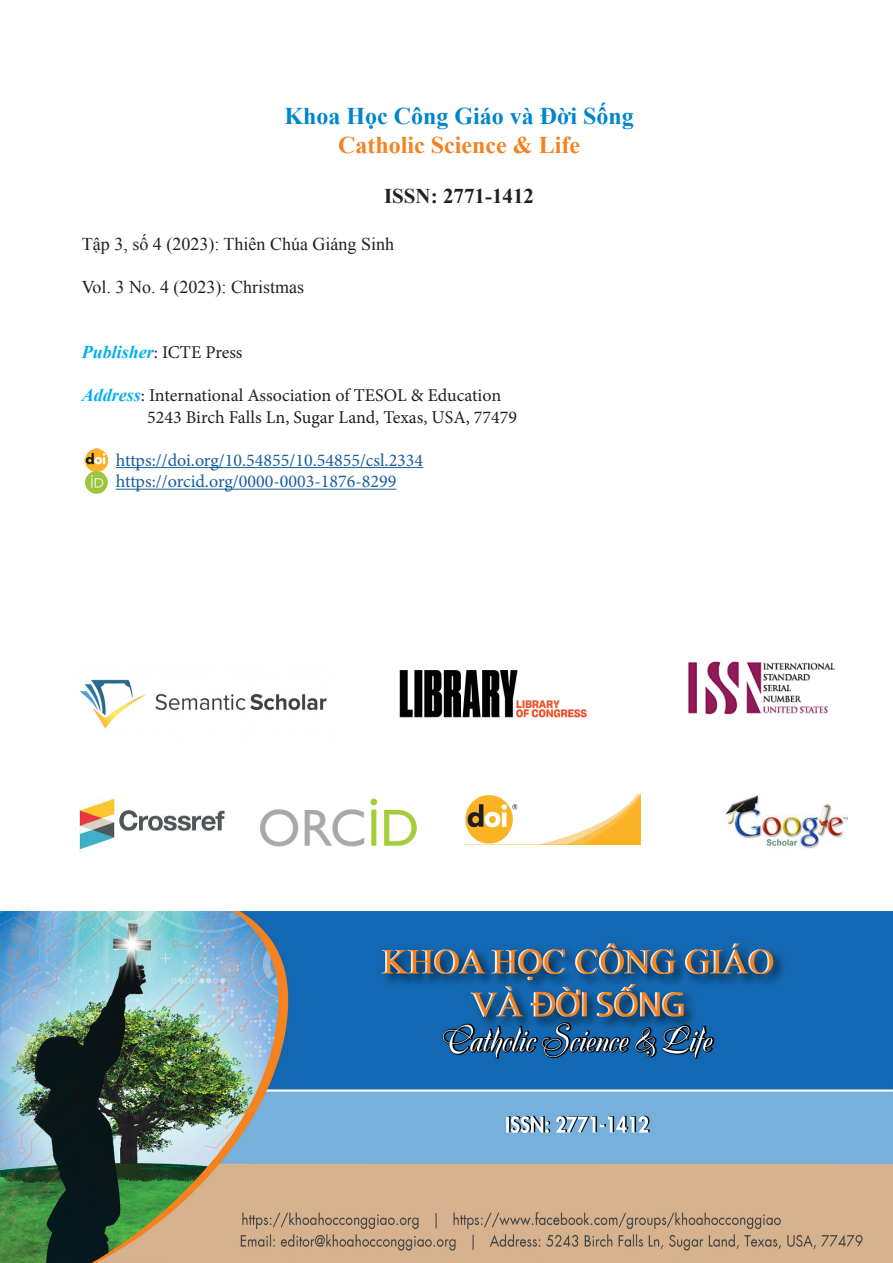
<style>
.page{position:relative;width:893px;height:1263px;background:#fff}
.page>*{position:absolute;margin:0;border:0;box-sizing:border-box;transform-origin:0 0}
.t1{font:700 24px "Times New Roman";color:#0086cc}
.t2{font:700 24px "Times New Roman";color:#f5821f}
.t3{font:700 21px "Times New Roman";color:#231f20}
.t4{font:18px "Minion Pro";color:#231f20}
.t5{font:18px "Minion Pro";color:#175d9e}
.t6{font:18px "Times New Roman";color:#231f20}
.s1{font-family:"Times New Roman";font-weight:700;font-style:italic;color:#00aeef}
</style>
<div class="page">
<img style="left:0;top:912px;width:893px;height:351px">
<img style="left:79px;top:799px;width:146px;height:52px">
<img style="left:260px;top:798px;width:157px;height:49px">
<img style="left:465px;top:795px;width:175px;height:50px">
<img style="left:725px;top:795px;width:123px;height:53px">
<hr style="left:116px;top:467px;width:307px;height:1px;background:#175d9e">
<hr style="left:116px;top:489px;width:280px;height:1px;background:#175d9e">
<img style="left:84px;top:448px;width:25px;height:23px">
<img style="left:85px;top:471px;width:22px;height:23px">
<img style="left:79px;top:679px;width:248px;height:50px">
<img style="left:399px;top:670px;width:188px;height:48px">
<img style="left:687px;top:661px;width:148px;height:54px">
<p class="t1" style="left:284px;top:100px;width:351px">Khoa Học Công Giáo và Đời Sống</p>
<p class="t2" style="left:338px;top:128px;width:243px">Catholic Science &amp; Life</p>
<p class="t3" style="left:384px;top:182px;width:151px">ISSN: 2771-1412</p>
<p class="t6" style="left:82px;top:232px;width:314px">Tập 3, số 4 (2023): Thiên Chúa Giáng Sinh</p>
<p class="t6" style="left:82px;top:275px;width:224px">Vol. 3 No. 4 (2023): Christmas</p>
<p class="t4" style="left:82px;top:340px;width:162px"><span class="s1">Publisher</span>: ICTE Press</p>
<p class="t4" style="left:82px;top:384px;width:421px"><span class="s1">Address</span>: International Association of TESOL &amp; Education</p>
<p class="t4" style="left:147px;top:405px;width:371px">5243 Birch Falls Ln, Sugar Land, Texas, USA, 77479</p>
<p class="t5" style="left:116px;top:448px;width:309px">https://doi.org/10.54855/10.54855/csl.2334</p>
<p class="t5" style="left:116px;top:470px;width:282px">https://orcid.org/0000-0003-1876-8299</p>
</div>
